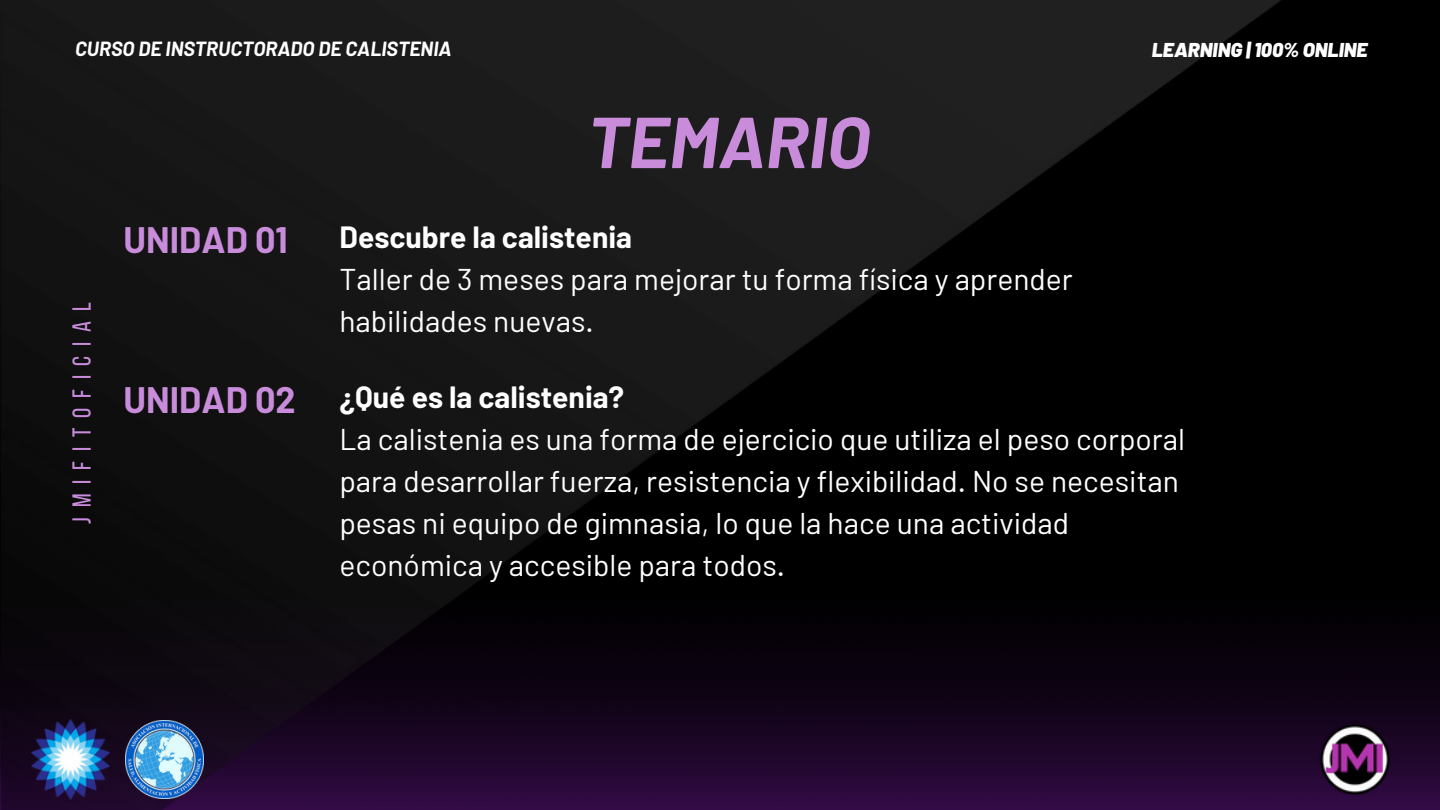
<style>
.page{position:relative;width:1440px;height:810px;background:#000}
.page>*{position:absolute;margin:0;border:0;box-sizing:border-box;transform-origin:0 0}
.t1{font:italic 700 72px "Barlow";color:#c98cdb}
.t2{font:700 36px "Barlow";color:#c98cdb}
.t3{font:30px/42px "Barlow";color:#fff}
.t4{font:700 30px "Barlow";color:#fff}
.t5{font:26px "Bebas Neue";letter-spacing:.38em;color:#c98cdb}
.t6{font:italic 700 20px "Barlow";color:#fff}
.t7{font:italic 900 20px "Barlow";color:#fff}
.s1{font-weight:700}
</style>
<div class="page">
<img style="left:1282px;top:645px;width:158px;height:165px">
<img style="left:1315px;top:720px;width:80px;height:79px">
<img style="left:0;top:0;width:1282px;height:810px">
<img style="left:126px;top:720px;width:78px;height:78px">
<img style="left:32px;top:720px;width:78px;height:79px">
<h3 class="t6" style="left:75px;top:36px;width:378px">CURSO DE INSTRUCTORADO DE CALISTENIA</h3>
<p class="t7" style="left:1152px;top:37px;width:217px">LEARNING | 100% ONLINE</p>
<h2 class="t5" style="left:71px;top:524px;width:223px;rotate:-90deg">jmifitoficial</h2>
<p class="t2" style="left:123px;top:217px;width:166px">UNIDAD 01</p>
<p class="t2" style="left:123px;top:377px;width:174px">UNIDAD 02</p>
<h3 class="t1" style="left:587px;top:96px;width:284px">TEMARIO</h3>
<p class="t4" style="left:339px;top:218px;width:294px">Descubre la calistenia</p>
<p class="t3" style="left:339px;top:257px;width:735px">Taller de 3 meses para mejorar tu forma física y aprender habilidades nuevas.</p>
<p class="t3" style="left:339px;top:375px;width:847px"><span class="s1">¿Qué es la calistenia?<br></span>La calistenia es una forma de ejercicio que utiliza el peso corporal para desarrollar fuerza, resistencia y flexibilidad. No se necesitan pesas ni equipo de gimnasia, lo que la hace una actividad económica y accesible para todos.</p>
</div>
